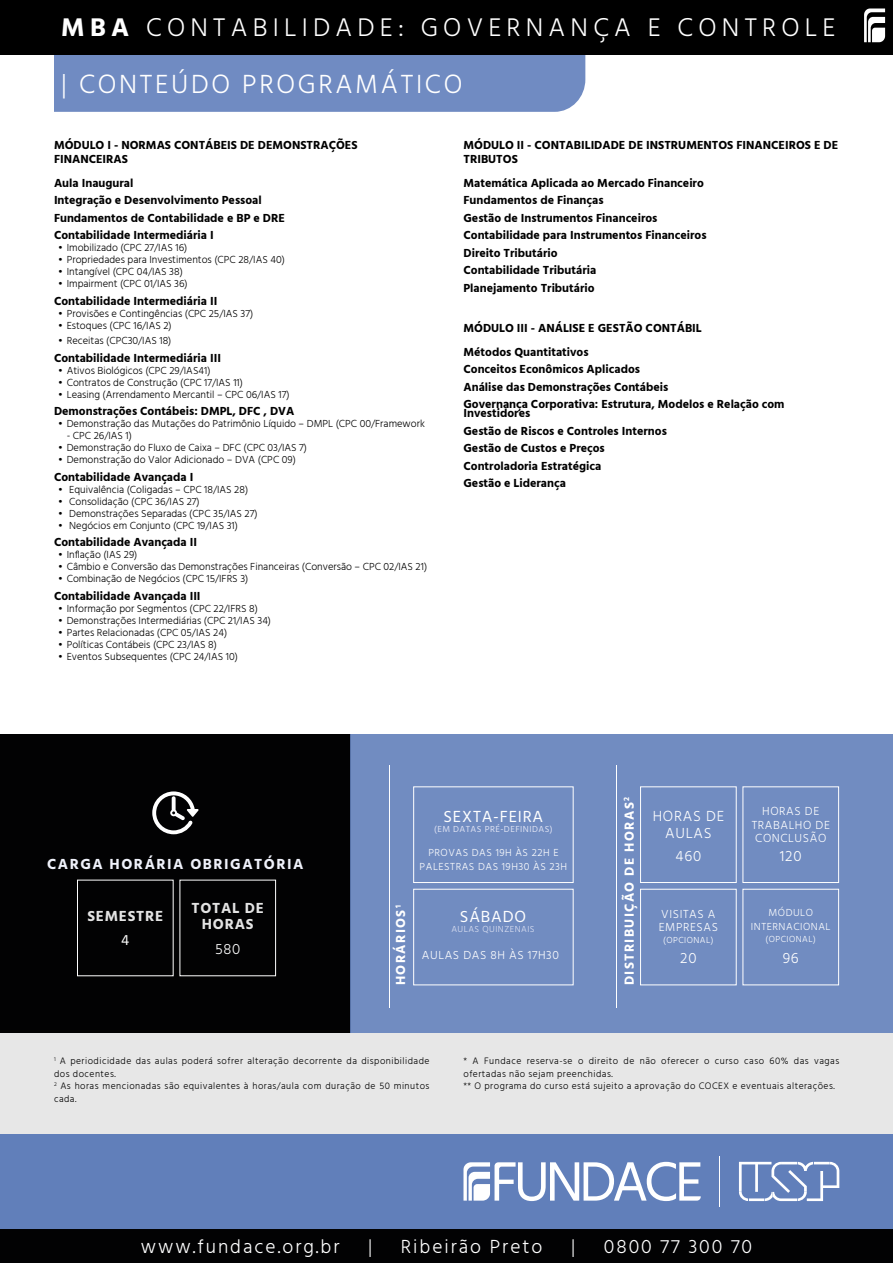
<style>
.page{position:relative;width:893px;height:1263px;background:#fff}
.page>*{position:absolute;margin:0;border:0;box-sizing:border-box;transform-origin:0 0}
.t1{font:300 27px "Hind";letter-spacing:.1em;color:#fff}
.t2{font:300 26.25px "Hind";letter-spacing:.2em;color:#fff}
.t3{font:300 19.5px "Hind";letter-spacing:.1em;color:#fff}
.t4{font:16.5px "Hind";letter-spacing:.05em;color:#fff}
.t5{font:300 15px/16.5px "Hind";letter-spacing:.05em;color:#fff;text-align:center}
.t6{font:700 15px "Hind";letter-spacing:.1em;color:#eff1fa}
.t7{font:700 15px/16.5px "Hind";letter-spacing:.05em;color:#e3e3e3;text-align:center}
.t8{font:15px "Hind";color:#fff}
.t9{font:700 13.5px "Hind";letter-spacing:.1em;color:#fff}
.t10{font:700 12px/17.5px "Hind";color:#000}
.t11{font:300 12px/13.5px "Hind";letter-spacing:.05em;color:#fff;text-align:center}
.t12{font:300 10.5px "Hind";color:#000}
.t13{font:300 10.5px/13.5px "Hind";letter-spacing:.05em;color:#fff;text-align:center}
.t14{font:300 9.6px/12.6px "Hind";letter-spacing:.05em;color:#000}
.t15{font:9px "Hind";letter-spacing:.05em;color:#dee2f3}
.t16{font:300 9px "Hind";letter-spacing:.05em;color:#fff}
.t17{font:300 9px "Hind";letter-spacing:.05em;color:#dee2f3}
.s1{font-weight:700}
</style>
<div class="page">
<div style="left:54px;top:54px;width:531px;height:58px;background:#708bc2"></div>
<div style="left:0;top:0;width:893px;height:54px;background:#000"></div>
<div style="left:0;top:735px;width:351px;height:298px;background:#020203"></div>
<div style="left:0;top:1033px;width:893px;height:101px;background:#e3e3e3"></div>
<div style="left:351px;top:735px;width:542px;height:298px;background:#718cc1"></div>
<div style="left:413px;top:786px;width:160px;height:97px;border:1px solid #fff"></div>
<div style="left:413px;top:889px;width:160px;height:96px;border:1px solid #fff"></div>
<div style="left:640px;top:786px;width:97px;height:97px;border:1px solid #fff"></div>
<div style="left:742px;top:786px;width:97px;height:97px;border:1px solid #fff"></div>
<div style="left:640px;top:889px;width:97px;height:96px;border:1px solid #fff"></div>
<div style="left:742px;top:889px;width:97px;height:96px;border:1px solid #fff"></div>
<hr style="left:616px;top:765px;width:1px;height:242px;background:#fff">
<hr style="left:389px;top:765px;width:1px;height:242px;background:#fff">
<div style="left:0;top:1134px;width:893px;height:95px;background:#617fba"></div>
<div style="left:0;top:1229px;width:893px;height:34px;background:#020203"></div>
<svg style="left:463px;top:1162px;width:238px;height:39px"></svg>
<hr style="left:719px;top:1156px;width:1px;height:51px;background:#fff">
<svg style="left:739px;top:1162px;width:100px;height:39px"></svg>
<svg style="left:152px;top:791px;width:47px;height:43px"></svg>
<svg style="left:864px;top:9px;width:21px;height:33px"></svg>
<h2 class="t2" style="left:61px;top:9px;width:775px"><span class="s1">MBA</span> CONTABILIDADE: GOVERNANÇA E CONTROLE</h2>
<h1 class="t1" style="left:61px;top:66px;width:403px">| CONTEÚDO PROGRAMÁTICO</h1>
<p class="t10" style="left:54px;top:138px;width:305px;line-height:14.4px">MÓDULO I - NORMAS CONTÁBEIS DE DEMONSTRAÇÕES<br>FINANCEIRAS</p>
<p class="t10" style="left:54px;top:174px;width:232px">Aula Inaugural<br>Integração e Desenvolvimento Pessoal<br>Fundamentos de Contabilidade e BP e DRE<br>Contabilidade Intermediária I</p>
<p class="t12" style="left:58px;top:241px;width:131px">• Imobilizado (CPC 27/IAS 16)</p>
<p class="t12" style="left:58px;top:253px;width:228px">• Propriedades para Investimentos (CPC 28/IAS 40)</p>
<p class="t12" style="left:58px;top:265px;width:126px">• Intangível (CPC 04/IAS 38)</p>
<p class="t12" style="left:58px;top:277px;width:131px">• Impairment (CPC 01/IAS 36)</p>
<p class="t10" style="left:54px;top:292px;width:165px">Contabilidade Intermediária II</p>
<p class="t12" style="left:58px;top:307px;width:197px">• Provisões e Contingências (CPC 25/IAS 37)</p>
<p class="t12" style="left:58px;top:319px;width:115px">• Estoques (CPC 16/IAS 2)</p>
<p class="t12" style="left:58px;top:333px;width:115px">• Receitas (CPC30/IAS 18)</p>
<p class="t10" style="left:54px;top:349px;width:168px">Contabilidade Intermediária III</p>
<p class="t12" style="left:58px;top:363px;width:154px">• Ativos Biológicos (CPC 29/IAS41)</p>
<p class="t12" style="left:58px;top:375px;width:186px">• Contratos de Construção (CPC 17/IAS 11)</p>
<p class="t12" style="left:58px;top:387px;width:233px">• Leasing (Arrendamento Mercantil – CPC 06/IAS 17)</p>
<p class="t10" style="left:54px;top:402px;width:242px">Demonstrações Contábeis: DMPL, DFC , DVA</p>
<p class="t12" style="left:58px;top:417px;width:368px">• Demonstração das Mutações do Patrimônio Líquido – DMPL (CPC 00/Framework</p>
<p class="t12" style="left:67px;top:429px;width:67px">- CPC 26/IAS 1)</p>
<p class="t12" style="left:58px;top:441px;width:250px">• Demonstração do Fluxo de Caixa – DFC (CPC 03/IAS 7)</p>
<p class="t12" style="left:58px;top:453px;width:239px">• Demonstração do Valor Adicionado – DVA (CPC 09)</p>
<p class="t10" style="left:54px;top:468px;width:141px">Contabilidade Avançada I</p>
<p class="t12" style="left:58px;top:482px;width:191px">• Equivalência (Coligadas – CPC 18/IAS 28)</p>
<p class="t12" style="left:58px;top:494px;width:143px">• Consolidação (CPC 36/IAS 27)</p>
<p class="t12" style="left:58px;top:506px;width:201px">• Demonstrações Separadas (CPC 35/IAS 27)</p>
<p class="t12" style="left:58px;top:518px;width:181px">• Negócios em Conjunto (CPC 19/IAS 31)</p>
<p class="t10" style="left:54px;top:533px;width:144px">Contabilidade Avançada II</p>
<p class="t12" style="left:58px;top:548px;width:81px">• Inflação (IAS 29)</p>
<p class="t12" style="left:58px;top:560px;width:370px">• Câmbio e Conversão das Demonstrações Financeiras (Conversão – CPC 02/IAS 21)</p>
<p class="t12" style="left:58px;top:572px;width:192px">• Combinação de Negócios (CPC 15/IFRS 3)</p>
<p class="t10" style="left:54px;top:587px;width:148px">Contabilidade Avançada III</p>
<p class="t12" style="left:58px;top:601px;width:201px">• Informação por Segmentos (CPC 22/IFRS 8)</p>
<p class="t12" style="left:58px;top:613px;width:214px">• Demonstrações Intermediárias (CPC 21/IAS 34)</p>
<p class="t12" style="left:58px;top:625px;width:170px">• Partes Relacionadas (CPC 05/IAS 24)</p>
<p class="t12" style="left:58px;top:637px;width:160px">• Políticas Contábeis (CPC 23/IAS 8)</p>
<p class="t12" style="left:58px;top:649px;width:181px">• Eventos Subsequentes (CPC 24/IAS 10)</p>
<p class="t10" style="left:463px;top:138px;width:376px;line-height:14.4px">MÓDULO II - CONTABILIDADE DE INSTRUMENTOS FINANCEIROS E DE<br>TRIBUTOS</p>
<p class="t10" style="left:463px;top:174px;width:245px">Matemática Aplicada ao Mercado Financeiro<br>Fundamentos de Finanças<br>Gestão de Instrumentos Financeiros<br>Contabilidade para Instrumentos Financeiros<br>Direito Tributário<br>Contabilidade Tributária<br>Planejamento Tributário</p>
<p class="t10" style="left:463px;top:316px;width:240px;line-height:23.5px">MÓDULO III - ANÁLISE E GESTÃO CONTÁBIL<br>Métodos Quantitativos</p>
<p class="t10" style="left:463px;top:360px;width:323px">Conceitos Econômicos Aplicados<br>Análise das Demonstrações Contábeis<br>Governança Corporativa: Estrutura, Modelos e Relação com</p>
<p class="t10" style="left:463px;top:404px;width:205px">Investidores<br>Gestão de Riscos e Controles Internos<br>Gestão de Custos e Preços<br>Controladoria Estratégica<br>Gestão e Liderança</p>
<h3 class="t6" style="left:47px;top:854px;width:258px">CARGA HORÁRIA OBRIGATÓRIA</h3>
<h3 class="t7" style="left:87px;top:907px;width:77px">SEMESTRE</h3>
<h3 class="t8" style="left:121px;top:930px;width:10px">4</h3>
<h3 class="t7" style="left:192px;top:899px;width:74px">TOTAL DE<br>HORAS</h3>
<h3 class="t5" style="left:215px;top:942px;width:27px">580</h3>
<p class="t9" style="left:393px;top:985px;width:81px;rotate:-90deg">HORÁRIOS<sup>1</sup></p>
<h3 class="t4" style="left:443px;top:806px;width:101px">SEXTA-FEIRA</h3>
<p class="t15" style="left:434px;top:823px;width:120px">(EM DATAS PRÉ-DEFINIDAS)</p>
<p class="t13" style="left:420px;top:846px;width:149px">PROVAS DAS 19H ÀS 22H E<br>PALESTRAS DAS 19H30 ÀS 23H</p>
<h3 class="t4" style="left:460px;top:905px;width:68px">SÁBADO</h3>
<p class="t17" style="left:451px;top:922px;width:85px">AULAS QUINZENAIS</p>
<p class="t11" style="left:422px;top:949px;width:139px">AULAS DAS 8H ÀS 17H30</p>
<p class="t9" style="left:621px;top:985px;width:190px;rotate:-90deg">DISTRIBUIÇÃO DE HORAS<sup>2</sup></p>
<h3 class="t5" style="left:653px;top:809px;width:73px">HORAS DE<br>AULAS</h3>
<h3 class="t5" style="left:676px;top:848px;width:27px">460</h3>
<p class="t11" style="left:659px;top:908px;width:61px;text-align:left">VISITAS A<br>EMPRESAS</p>
<p class="t16" style="left:663px;top:934px;width:52px">(OPCIONAL)</p>
<h3 class="t5" style="left:680px;top:951px;width:18px">20</h3>
<p class="t11" style="left:752px;top:805px;width:80px">HORAS DE<br>TRABALHO DE<br>CONCLUSÃO</p>
<h3 class="t5" style="left:780px;top:848px;width:23px">120</h3>
<p class="t13" style="left:751px;top:907px;width:81px">MÓDULO<br>INTERNACIONAL</p>
<p class="t16" style="left:766px;top:933px;width:52px">(OPCIONAL)</p>
<h3 class="t5" style="left:783px;top:951px;width:18px">96</h3>
<p class="t14" style="left:54px;top:1055px;width:377px"><sup>1</sup> A periodicidade das aulas poderá sofrer alteração decorrente da disponibilidade dos docentes.<br><sup>2</sup> As horas mencionadas são equivalentes à horas/aula com duração de 50 minutos cada.</p>
<p class="t14" style="left:463px;top:1055px;width:377px">* A Fundace reserva-se o direito de não oferecer o curso caso 60% das vagas ofertadas não sejam preenchidas.<br>** O programa do curso está sujeito a aprovação do COCEX e eventuais alterações.</p>
<h3 class="t3" style="left:141px;top:1234px;width:200px">www.fundace.org.br</h3>
<h3 class="t3" style="left:368px;top:1234px;width:6px">|</h3>
<h3 class="t3" style="left:401px;top:1234px;width:143px">Ribeirão Preto</h3>
<h3 class="t3" style="left:571px;top:1234px;width:6px">|</h3>
<h3 class="t3" style="left:604px;top:1234px;width:150px">0800 77 300 70</h3>
</div>
